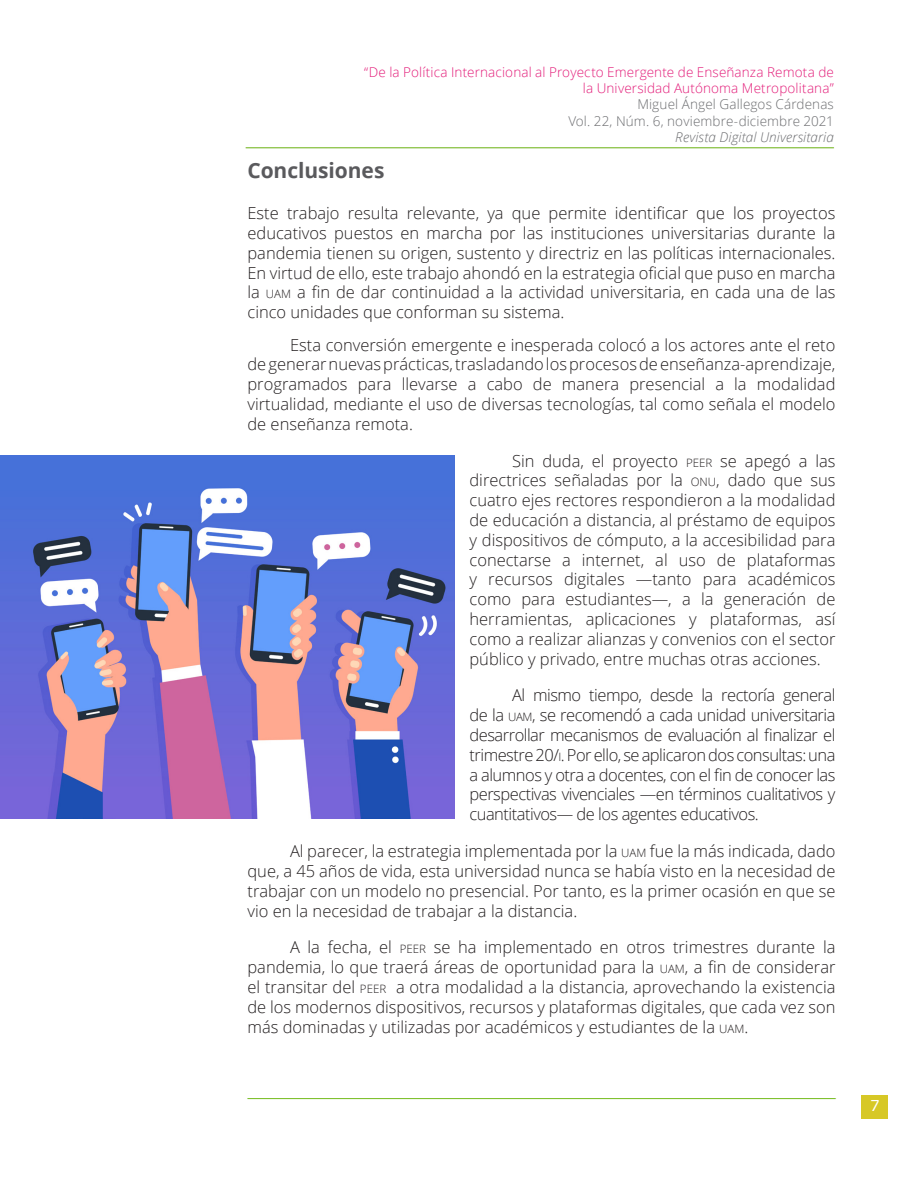
<style>
.page{position:relative;width:918px;height:1188px;background:#fff}
.page>*{position:absolute;margin:0;border:0;box-sizing:border-box;transform-origin:0 0}
.subtitulo-1{font:700 21px "Open Sans";letter-spacing:-.005em;color:#5a5a5d}
.texto_sangria{font:300 16.5px/19.8px "Open Sans";color:#231f20;text-align:justify}
.texto_normal{font:300 16.5px/19.8px "Open Sans";color:#231f20;text-align:justify}
.t1{font:15px "Verdana";color:#fff}
.t2{font:300 13.5px/16.2px "Open Sans";letter-spacing:.01em;color:#e31c79;text-align:right}
.t3{font:300 13.5px/16.2px "Open Sans";letter-spacing:.01em;color:#6c6d70;text-align:right}
.t4{font:italic 300 13.5px "Open Sans";letter-spacing:.005em;color:#6c6d70}
.s1{font-size:11.55px}
</style>
<div class="page">
<div style="left:862px;top:1095px;width:26px;height:23px;background:#d7c826"></div>
<hr style="left:245px;top:147px;width:590px;height:2px;background:#95c856">
<hr style="left:246px;top:148px;width:588px;height:1px;background:#78be20">
<hr style="left:247px;top:1098px;width:589px;height:1px;background:#b8d890">
<hr style="left:248px;top:1098px;width:588px;height:1px;background:#78be20">
<img style="left:0;top:455px;width:455px;height:364px">
<p class="t2" style="left:364px;top:64px;width:471px">“De la Política Internacional al Proyecto Emergente de Enseñanza Remota de la Universidad Autónoma Metropolitana”</p>
<p class="t3" style="left:568px;top:96px;width:267px">Miguel Ángel Gallegos Cárdenas<br>Vol. 22, Núm. 6, noviembre-diciembre 2021</p>
<p class="t4" style="left:675px;top:128px;width:160px">Revista Digital Universitaria</p>
<p class="subtitulo-1" style="left:248px;top:156px;width:139px">Conclusiones</p>
<p class="texto_normal" style="left:248px;top:203px;width:590px">Este trabajo resulta relevante, ya que permite identificar que los proyectos educativos puestos en marcha por las instituciones universitarias durante la pandemia tienen su origen, sustento y directriz en las políticas internacionales.<br>En virtud de ello, este trabajo ahondó en la estrategia oficial que puso en marcha la <span class="s1">UAM</span> a fin de dar continuidad a la actividad universitaria, en cada una de las cinco unidades que conforman su sistema.</p>
<p class="texto_sangria" style="left:248px;top:334px;width:590px;text-indent:43px">Esta conversión emergente e inesperada colocó a los actores ante el reto de generar nuevas prácticas, trasladando los procesos de enseñanza-aprendizaje, programados para llevarse a cabo de manera presencial a la modalidad virtualidad, mediante el uso de diversas tecnologías, tal como señala el modelo de enseñanza remota.</p>
<p class="texto_sangria" style="left:470px;top:450px;width:368px;text-indent:43px">Sin duda, el proyecto <span class="s1">PEER</span> se apegó a las directrices señaladas por la <span class="s1">ONU</span>, dado que sus cuatro ejes rectores respondieron a la modalidad de educación a distancia, al préstamo de equipos y dispositivos de cómputo, a la accesibilidad para conectarse a internet, al uso de plataformas y recursos digitales —tanto para académicos como para estudiantes—, a la generación de herramientas, aplicaciones y plataformas, así como a realizar alianzas y convenios con el sector público y privado, entre muchas otras acciones.</p>
<p class="texto_sangria" style="left:470px;top:685px;width:368px;text-indent:43px">Al mismo tiempo, desde la rectoría general de la <span class="s1">UAM</span>, se recomendó a cada unidad universitaria desarrollar mecanismos de evaluación al finalizar el trimestre 20/<span class="s1">I</span>. Por ello, se aplicaron dos consultas: una a alumnos y otra a docentes, con el fin de conocer las perspectivas vivenciales —en términos cualitativos y cuantitativos— de los agentes educativos.</p>
<p class="texto_sangria" style="left:248px;top:841px;width:590px;text-indent:43px">Al parecer, la estrategia implementada por la <span class="s1">UAM</span> fue la más indicada, dado que, a 45 años de vida, esta universidad nunca se había visto en la necesidad de trabajar con un modelo no presencial. Por tanto, es la primer ocasión en que se vio en la necesidad de trabajar a la distancia.</p>
<p class="texto_sangria" style="left:248px;top:937px;width:590px;text-indent:43px">A la fecha, el <span class="s1">PEER</span> se ha implementado en otros trimestres durante la pandemia, lo que traerá áreas de oportunidad para la <span class="s1">UAM</span>, a fin de considerar el transitar del <span class="s1">PEER</span> a otra modalidad a la distancia, aprovechando la existencia de los modernos dispositivos, recursos y plataformas digitales, que cada vez son más dominadas y utilizadas por académicos y estudiantes de la <span class="s1">UAM</span>.</p>
<p class="t1" style="left:870px;top:1096px;width:11px">7</p>
</div>
